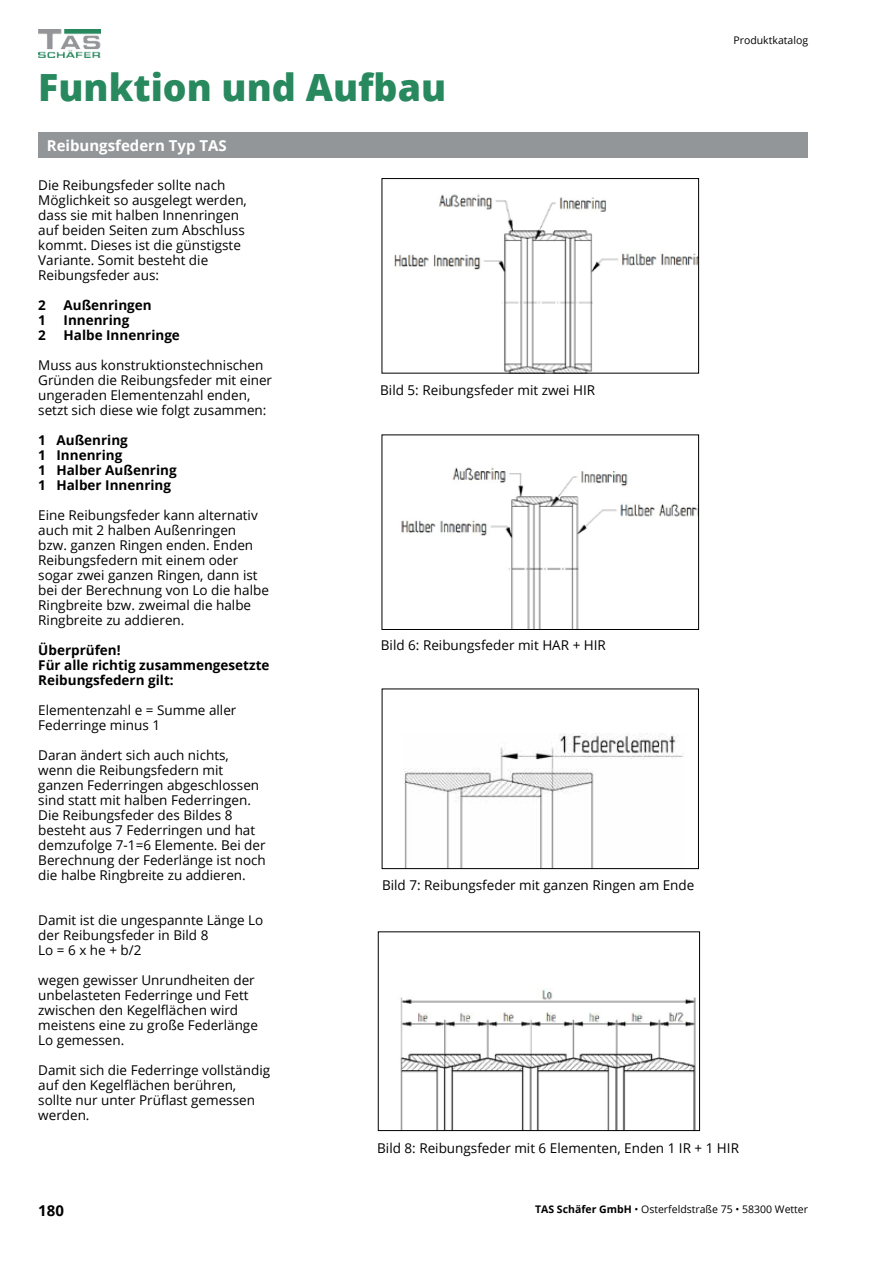
<style>
.page{position:relative;width:893px;height:1263px;background:#fff}
.page>*{position:absolute;margin:0;border:0;box-sizing:border-box;transform-origin:0 0}
.t1{font:800 37.5px "Open Sans";color:#28885e}
.t2{font:700 15px "Open Sans";color:#fff}
.t3{font:700 15px "Open Sans";color:#000}
.t4{font:13.5px/15px "Open Sans";color:#000}
.t5{font:700 13.5px/15px "Open Sans";color:#000}
.t6{font:10.5px "Open Sans";color:#000}
.s1{font-weight:700}
</style>
<div class="page">
<img style="left:38px;top:30px;width:62px;height:27px">
<div style="left:38px;top:133px;width:770px;height:25px;background:#939698"></div>
<img style="left:395px;top:194px;width:302px;height:177px">
<div style="left:382px;top:178px;width:317px;height:195px;border:1px solid #000"></div>
<img style="left:401px;top:467px;width:296px;height:161px">
<div style="left:382px;top:434px;width:317px;height:196px;border:1px solid #000"></div>
<img style="left:403px;top:734px;width:281px;height:133px">
<div style="left:382px;top:688px;width:317px;height:181px;border:1px solid #000"></div>
<img style="left:400px;top:988px;width:296px;height:141px">
<div style="left:378px;top:931px;width:322px;height:200px;border:1px solid #000"></div>
<h1 class="t1" style="left:38px;top:59px;width:409px">Funktion und Aufbau</h1>
<p class="t2" style="left:47px;top:135px;width:181px">Reibungsfedern Typ TAS</p>
<p class="t4" style="left:38px;top:177px;width:210px">Die Reibungsfeder sollte nach<br>Möglichkeit so ausgelegt werden, dass sie mit halben Innenringen auf beiden Seiten zum Abschluss kommt. Dieses ist die günstigste<br>Variante. Somit besteht die<br>Reibungsfeder aus:</p>
<p class="t5" style="left:38px;top:297px;width:9px">2</p>
<p class="t5" style="left:64px;top:297px;width:90px">Außenringen</p>
<p class="t5" style="left:38px;top:312px;width:9px">1</p>
<p class="t5" style="left:64px;top:312px;width:67px">Innenring</p>
<p class="t5" style="left:38px;top:327px;width:9px">2</p>
<p class="t5" style="left:64px;top:327px;width:118px">Halbe Innenringe</p>
<p class="t4" style="left:38px;top:357px;width:235px">Muss aus konstruktionstechnischen Gründen die Reibungsfeder mit einer ungeraden Elementenzahl enden, setzt sich diese wie folgt zusammen:</p>
<p class="t5" style="left:38px;top:432px;width:140px">1 Außenring<br>1 Innenring<br>1 Halber Außenring<br>1 Halber Innenring</p>
<p class="t4" style="left:38px;top:507px;width:232px">Eine Reibungsfeder kann alternativ auch mit 2 halben Außenringen<br>bzw. ganzen Ringen enden. Enden<br>Reibungsfedern mit einem oder sogar zwei ganzen Ringen, dann ist bei der Berechnung von Lo die halbe<br>Ringbreite bzw. zweimal die halbe<br>Ringbreite zu addieren.</p>
<p class="t5" style="left:38px;top:642px;width:233px">Überprüfen!<br>Für alle richtig zusammengesetzte<br>Reibungsfedern gilt:</p>
<p class="t4" style="left:38px;top:702px;width:200px">Elementenzahl e = Summe aller<br>Federringe minus 1</p>
<p class="t4" style="left:38px;top:747px;width:229px">Daran ändert sich auch nichts, wenn die Reibungsfedern mit ganzen Federringen abgeschlossen sind statt mit halben Federringen.<br>Die Reibungsfeder des Bildes 8 besteht aus 7 Federringen und hat demzufolge 7-1=6 Elemente. Bei der Berechnung der Federlänge ist noch die halbe Ringbreite zu addieren.</p>
<p class="t4" style="left:38px;top:912px;width:227px">Damit ist die ungespannte Länge Lo der Reibungsfeder in Bild 8<br>Lo = 6 x he + b/2</p>
<p class="t4" style="left:38px;top:972px;width:221px">wegen gewisser Unrundheiten der unbelasteten Federringe und Fett zwischen den Kegelflächen wird meistens eine zu große Federlänge<br>Lo gemessen.</p>
<p class="t4" style="left:38px;top:1062px;width:233px">Damit sich die Federringe vollständig auf den Kegelflächen berühren, sollte nur unter Prüflast gemessen werden.</p>
<p class="t4" style="left:380px;top:382px;width:216px">Bild 5: Reibungsfeder mit zwei HIR</p>
<p class="t4" style="left:381px;top:638px;width:227px">Bild 6: Reibungsfeder mit HAR + HIR</p>
<p class="t4" style="left:382px;top:877px;width:314px">Bild 7: Reibungsfeder mit ganzen Ringen am Ende</p>
<p class="t6" style="left:733px;top:33px;width:76px">Produktkatalog</p>
<p class="t4" style="left:377px;top:1140px;width:363px">Bild 8: Reibungsfeder mit 6 Elementen, Enden 1 IR + 1 HIR</p>
<p class="t3" style="left:38px;top:1200px;width:27px">180</p>
<p class="t6" style="left:535px;top:1202px;width:275px"><span class="s1">TAS Schäfer GmbH</span> • Osterfeldstraße 75 • 58300 Wetter</p>
</div>
